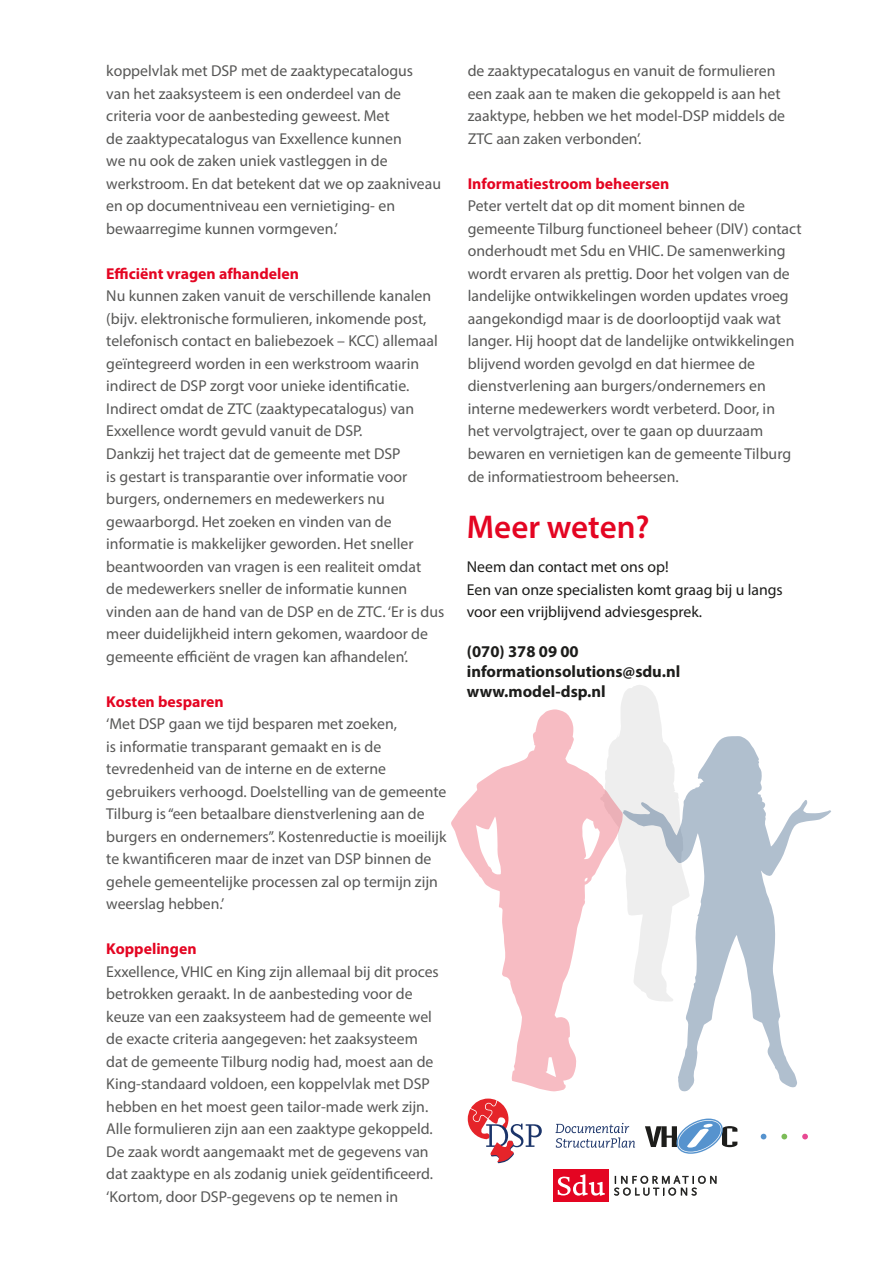
<style>
.page{position:relative;width:893px;height:1263px;background:#fff}
.page>*{position:absolute;margin:0;border:0;box-sizing:border-box;transform-origin:0 0}
.t1{font:600 33px "Myriad Pro";color:#e40522}
.t2{font:700 16.5px "Myriad Pro";color:#1d1d1b}
.t3{font:15.75px/22.5px "Myriad Pro";color:#575756}
.t4{font:15.75px/22.5px "Myriad Pro";color:#1d1d1b}
.t5{font:700 15.75px "Myriad Pro";color:#e40522}
</style>
<div class="page">
<svg style="left:621px;top:685px;width:41px;height:51px"></svg>
<svg style="left:623px;top:736px;width:208px;height:355px"></svg>
<svg style="left:451px;top:709px;width:172px;height:382px"></svg>
<div style="left:554px;top:1169px;width:55px;height:32px;background:#e40522"></div>
<svg style="left:558px;top:1174px;width:47px;height:21px"></svg>
<svg style="left:614px;top:1176px;width:102px;height:20px"></svg>
<svg style="left:645px;top:1118px;width:92px;height:36px"></svg>
<svg style="left:761px;top:1134px;width:5px;height:5px"></svg>
<svg style="left:781px;top:1134px;width:6px;height:5px"></svg>
<svg style="left:802px;top:1134px;width:6px;height:5px"></svg>
<svg style="left:556px;top:1123px;width:79px;height:25px"></svg>
<svg style="left:468px;top:1098px;width:74px;height:65px"></svg>
<p class="t3" style="left:106px;top:60px;width:336px">koppelvlak met DSP met de zaaktypecatalogus<br>van het zaaksysteem is een onderdeel van de criteria voor de aanbesteding geweest. Met<br>de zaaktypecatalogus van Exxellence kunnen<br>we nu ook de zaken uniek vastleggen in de werkstroom. En dat betekent dat we op zaakniveau en op documentniveau een vernietiging- en bewaarregime kunnen vormgeven.’</p>
<p class="t5" style="left:106px;top:263px;width:194px">Efficiënt vragen afhandelen</p>
<p class="t3" style="left:106px;top:285px;width:333px">Nu kunnen zaken vanuit de verschillende kanalen (bijv. elektronische formulieren, inkomende post, telefonisch contact en baliebezoek – KCC) allemaal geïntegreerd worden in een werkstroom waarin indirect de DSP zorgt voor unieke identificatie.<br>Indirect omdat de ZTC (zaaktypecatalogus) van Exxellence wordt gevuld vanuit de DSP.</p>
<p class="t3" style="left:106px;top:442px;width:339px">Dankzij het traject dat de gemeente met DSP<br>is gestart is transparantie over informatie voor burgers, ondernemers en medewerkers nu gewaarborgd. Het zoeken en vinden van de informatie is makkelijker geworden. Het sneller beantwoorden van vragen is een realiteit omdat<br>de medewerkers sneller de informatie kunnen vinden aan de hand van de DSP en de ZTC. ‘Er is dus meer duidelijkheid intern gekomen, waardoor de gemeente efficiënt de vragen kan afhandelen’.</p>
<p class="t5" style="left:106px;top:691px;width:119px">Kosten besparen</p>
<p class="t3" style="left:106px;top:712px;width:342px">‘Met DSP gaan we tijd besparen met zoeken,<br>is informatie transparant gemaakt en is de tevredenheid van de interne en de externe gebruikers verhoogd. Doelstelling van de gemeente Tilburg is “een betaalbare dienstverlening aan de burgers en ondernemers”. Kostenreductie is moeilijk te kwantificeren maar de inzet van DSP binnen de gehele gemeentelijke processen zal op termijn zijn weerslag hebben.’</p>
<p class="t5" style="left:106px;top:938px;width:92px">Koppelingen</p>
<p class="t3" style="left:106px;top:960px;width:334px">Exxellence, VHIC en King zijn allemaal bij dit proces betrokken geraakt. In de aanbesteding voor de keuze van een zaaksysteem had de gemeente wel de exacte criteria aangegeven: het zaaksysteem dat de gemeente Tilburg nodig had, moest aan de King-standaard voldoen, een koppelvlak met DSP hebben en het moest geen tailor-made werk zijn.</p>
<p class="t3" style="left:106px;top:1117px;width:328px">Alle formulieren zijn aan een zaaktype gekoppeld.<br>De zaak wordt aangemaakt met de gegevens van dat zaaktype en als zodanig uniek geïdentificeerd. ‘Kortom, door DSP-gegevens op te nemen in</p>
<p class="t3" style="left:468px;top:60px;width:319px">de zaaktypecatalogus en vanuit de formulieren een zaak aan te maken die gekoppeld is aan het zaaktype, hebben we het model-DSP middels de ZTC aan zaken verbonden’.</p>
<p class="t5" style="left:468px;top:173px;width:203px">Informatiestroom beheersen</p>
<p class="t3" style="left:468px;top:195px;width:335px">Peter vertelt dat op dit moment binnen de gemeente Tilburg functioneel beheer (DIV) contact onderhoudt met Sdu en VHIC. De samenwerking wordt ervaren als prettig. Door het volgen van de landelijke ontwikkelingen worden updates vroeg aangekondigd maar is de doorlooptijd vaak wat langer. Hij hoopt dat de landelijke ontwikkelingen blijvend worden gevolgd en dat hiermee de dienstverlening aan burgers/ondernemers en interne medewerkers wordt verbeterd. Door, in<br>het vervolgtraject, over te gaan op duurzaam bewaren en vernietigen kan de gemeente Tilburg de informatiestroom beheersen.</p>
<p class="t1" style="left:467px;top:506px;width:184px">Meer weten?</p>
<p class="t4" style="left:467px;top:556px;width:203px">Neem dan contact met ons op!</p>
<p class="t4" style="left:467px;top:578px;width:317px">Een van onze specialisten komt graag bij u langs voor een vrijblijvend adviesgesprek.</p>
<p class="t2" style="left:467px;top:641px;width:113px">(070) 378 09 00</p>
<p class="t2" style="left:467px;top:660px;width:215px">informationsolutions@sdu.nl</p>
<p class="t2" style="left:467px;top:680px;width:140px">www.model-dsp.nl</p>
</div>
